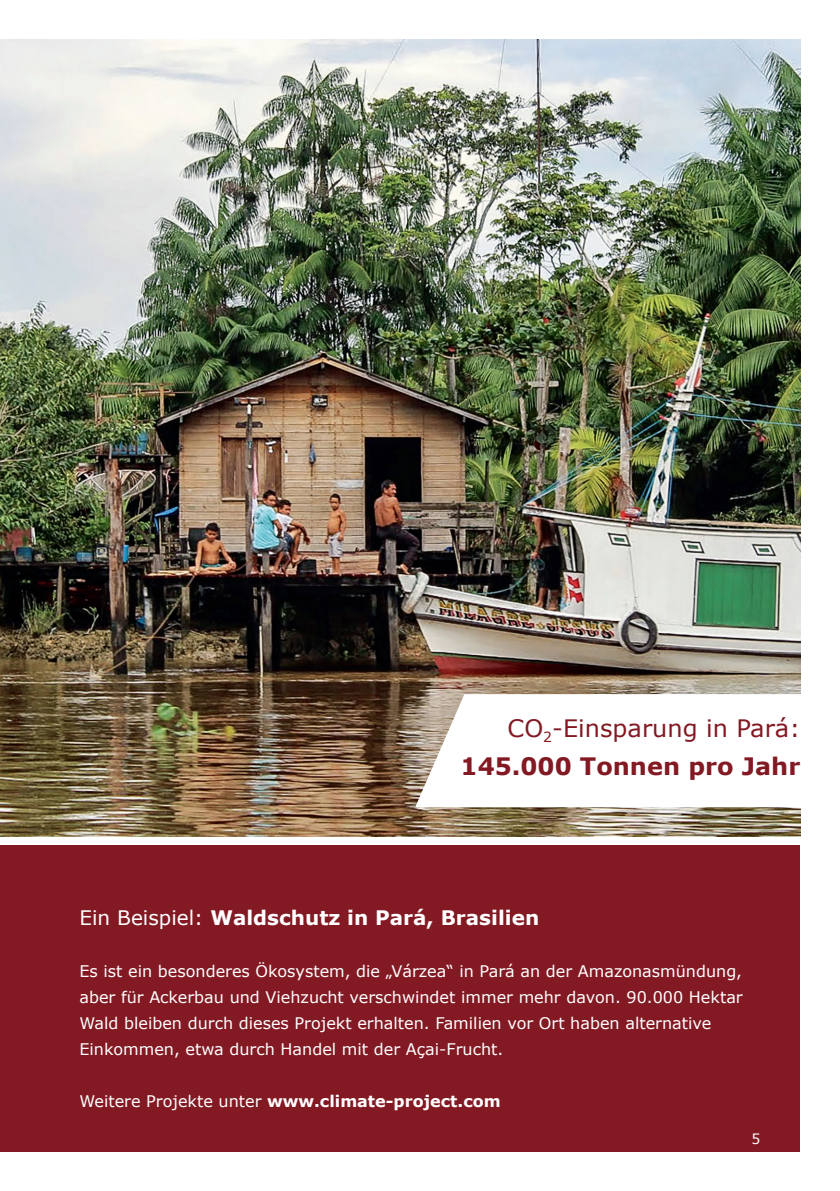
<style>
.page{position:relative;width:840px;height:1191px;background:#fff}
.page>*{position:absolute;margin:0;border:0;box-sizing:border-box;transform-origin:0 0}
.t1{font:24px/38px "Verdana";color:#831923;text-align:right}
.t2{font:700 20px "Verdana";color:#fff}
.t3{font:16px/26px "Verdana";color:#fff}
.t4{font:700 16px "Verdana";color:#fff}
.t5{font:14px "Verdana";color:#fff}
.s1{font-weight:700}
.s2{font-weight:400}
</style>
<div class="page">
<img style="left:0;top:40px;width:799px;height:797px">
<div style="left:0;top:845px;width:799px;height:306px;background:#831923"></div>
<svg style="left:415px;top:694px;width:384px;height:113px"></svg>
<h1 class="t1" style="left:460px;top:710px;width:341px">CO<sub>2</sub>-Einsparung in Pará:<br><span class="s1">145.000 Tonnen pro Jahr</span></h1>
<p class="t2" style="left:79px;top:904px;width:461px"><span class="s2">Ein Beispiel:</span> Waldschutz in Pará, Brasilien</p>
<p class="t3" style="left:79px;top:958px;width:664px">Es ist ein besonderes Ökosystem, die „Várzea“ in Pará an der Amazonasmündung, aber für Ackerbau und Viehzucht verschwindet immer mehr davon. 90.000 Hektar Wald bleiben durch dieses Projekt erhalten. Familien vor Ort haben alternative Einkommen, etwa durch Handel mit der Açai-Frucht.</p>
<p class="t4" style="left:79px;top:1090px;width:422px"><span class="s2">Weitere Projekte unter</span> www.climate-project.com</p>
<p class="t5" style="left:751px;top:1129px;width:10px">5</p>
</div>
